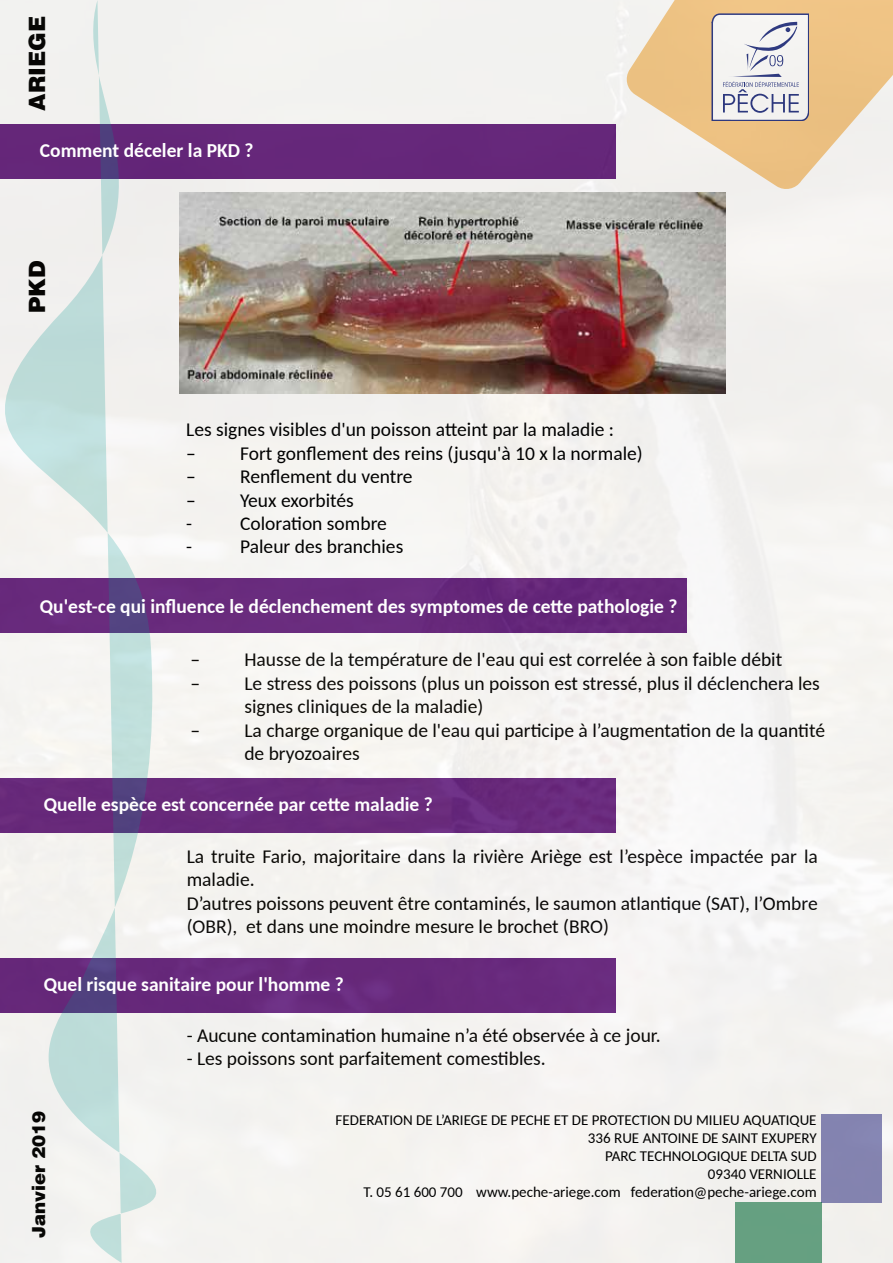
<style>
.page{position:relative;width:893px;height:1263px;background:#fff}
.page>*{position:absolute;margin:0;border:0;box-sizing:border-box;transform-origin:0 0}
.t1{font:900 22.5px "Helvetica";color:#000}
.t2{font:19.5px/23.4px "Carlito";color:#000}
.t3{font:700 19.5px "Carlito";color:#fff}
.t4{font:900 18px "Helvetica";color:#000}
.t5{font:15px/18px "Carlito";color:#000;text-align:right}
</style>
<div class="page">
<img style="left:0;top:0;width:893px;height:1263px">
<div style="left:821px;top:1114px;width:60px;height:89px;background:#8483b0"></div>
<div style="left:735px;top:1203px;width:87px;height:60px;background:#66a081"></div>
<img style="left:179px;top:192px;width:546px;height:202px">
<p class="t1" style="left:23px;top:111px;width:96px;rotate:-90deg">ARIEGE</p>
<p class="t3" style="left:40px;top:137px;width:215px">Comment déceler la PKD ?</p>
<p class="t1" style="left:23px;top:313px;width:54px;rotate:-90deg">PKD</p>
<p class="t2" style="left:186px;top:417px;width:429px">Les signes visibles d'un poisson atteint par la maladie :</p>
<p class="t2" style="left:186px;top:441px;width:458px">– Fort gonflement des reins (jusqu'à 10 x la normale)</p>
<p class="t2" style="left:186px;top:464px;width:228px">– Renflement du ventre</p>
<p class="t2" style="left:186px;top:487px;width:169px">– Yeux exorbités -</p>
<p class="t2" style="left:240px;top:511px;width:148px">Coloration sombre</p>
<p class="t2" style="left:186px;top:534px;width:7px">-</p>
<p class="t2" style="left:240px;top:534px;width:165px">Paleur des branchies</p>
<p class="t3" style="left:40px;top:593px;width:639px">Qu'est-ce qui influence le déclenchement des symptomes de cette pathologie ?</p>
<p class="t2" style="left:190px;top:647px;width:593px">– Hausse de la température de l'eau qui est correlée à son faible débit</p>
<p class="t2" style="left:244px;top:671px;width:577px;text-indent:-54px">– Le stress des poissons (plus un poisson est stressé, plus il déclenchera les signes cliniques de la maladie)</p>
<p class="t2" style="left:244px;top:718px;width:582px;text-indent:-54px">– La charge organique de l'eau qui participe à l’augmentation de la quantité de bryozoaires</p>
<p class="t3" style="left:44px;top:791px;width:391px">Quelle espèce est concernée par cette maladie ?</p>
<p class="t2" style="left:187px;top:844px;width:633px">La truite Fario, majoritaire dans la rivière Ariège est l’espèce impactée par la maladie.<br>D’autres poissons peuvent être contaminés, le saumon atlantique (SAT), l’Ombre (OBR), et dans une moindre mesure le brochet (BRO)</p>
<p class="t3" style="left:44px;top:971px;width:302px">Quel risque sanitaire pour l'homme ?</p>
<p class="t4" style="left:27px;top:1238px;width:129px;rotate:-90deg">Janvier 2019</p>
<p class="t2" style="left:187px;top:1022px;width:476px">- Aucune contamination humaine n’a été observée à ce jour.</p>
<p class="t2" style="left:187px;top:1046px;width:361px">- Les poissons sont parfaitement comestibles.</p>
<p class="t5" style="left:336px;top:1110px;width:483px">FEDERATION DE L’ARIEGE DE PECHE ET DE PROTECTION DU MILIEU AQUATIQUE 336 RUE ANTOINE DE SAINT EXUPERY<br>PARC TECHNOLOGIQUE DELTA SUD<br>09340 VERNIOLLE<br>T. 05 61 600 700 www.peche-ariege.com federation@peche-ariege.com</p>
</div>
